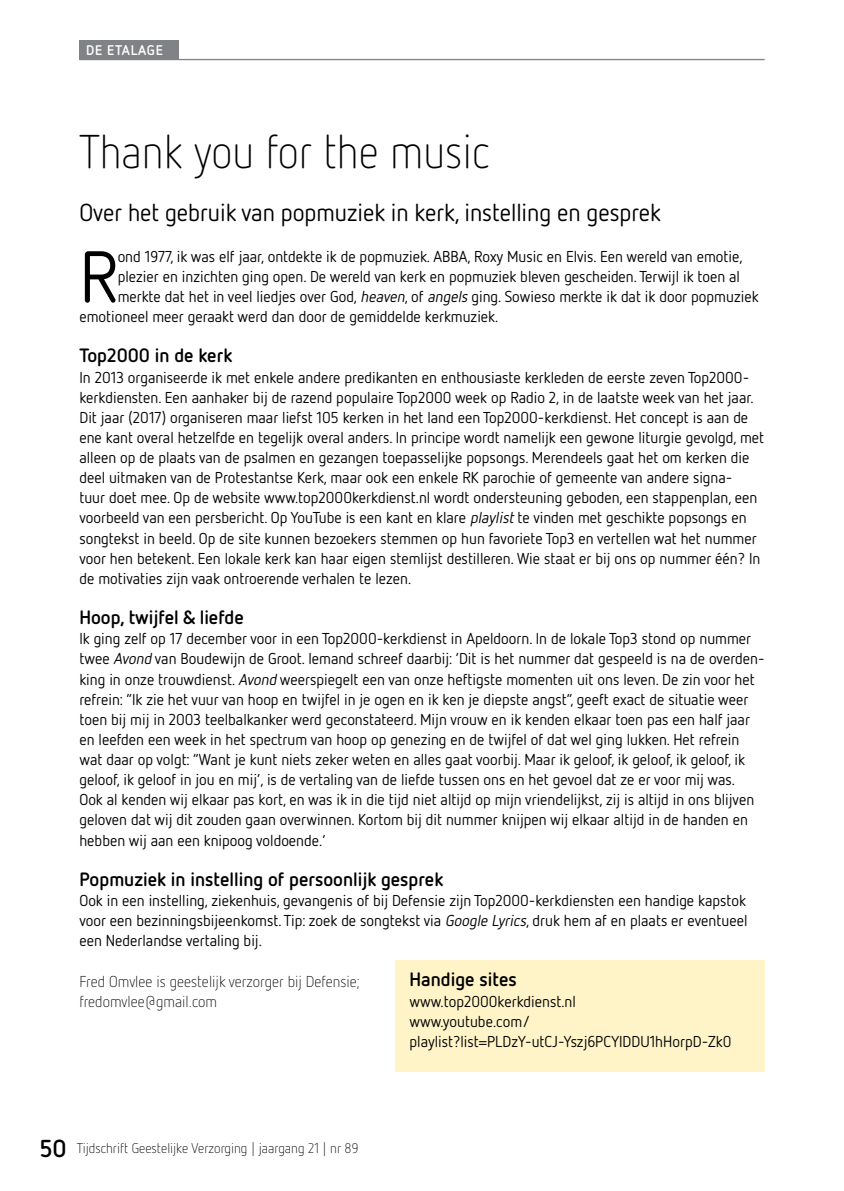
<style>
.page{position:relative;width:844px;height:1191px;background:#fff}
.page>*{position:absolute;margin:0;border:0;box-sizing:border-box;transform-origin:0 0}
.t1{font:72.27px "Netto OT";color:#000}
.t2{font:300 47.25px "Netto OT";color:#000;scale:.95 1}
.t3{font:24.5px "Netto OT";letter-spacing:-.005em;color:#000}
.t4{font:700 19.25px "Netto OT";color:#000}
.t5{font:15.75px/20.1px "Netto OT";color:#000}
.t6{font:300 15.75px/20.1px "Netto OT";color:#000}
.t7{font:300 14px "Netto OT";color:#000}
.t8{font:700 14px "Netto OT";letter-spacing:.05em;color:#fff}
.s1{font-style:italic}
.s2{font-weight:700;font-size:24.5px}
</style>
<div class="page">
<div style="left:394px;top:961px;width:370px;height:110px;background:#fff4c8"></div>
<hr style="left:80px;top:59px;width:684px;height:1px;background:#808285">
<div style="left:79px;top:40px;width:100px;height:20px;background:#808285"></div>
<p class="t8" style="left:86px;top:41px;width:78px">DE ETALAGE</p>
<h2 class="t2" style="left:79px;top:123px;width:433px">Thank you for the music</h2>
<h3 class="t3" style="left:79px;top:198px;width:582px">Over het gebruik van popmuziek in kerk, instelling en gesprek</h3>
<h1 class="t1" style="left:79px;top:232px;width:40px">R</h1>
<p class="t5" style="left:118px;top:246px;width:626px">ond 1977, ik was elf jaar, ontdekte ik de popmuziek. ABBA, Roxy Music en Elvis. Een wereld van emotie,</p>
<p class="t5" style="left:118px;top:266px;width:623px">plezier en inzichten ging open. De wereld van kerk en popmuziek bleven gescheiden. Terwijl ik toen al</p>
<p class="t5" style="left:118px;top:286px;width:642px">merkte dat het in veel liedjes over God, <span class="s1">heaven</span>, of <span class="s1">angels</span> ging. Sowieso merkte ik dat ik door popmuziek</p>
<p class="t5" style="left:79px;top:306px;width:420px">emotioneel meer geraakt werd dan door de gemiddelde kerkmuziek.</p>
<p class="t4" style="left:79px;top:343px;width:154px">Top2000 in de kerk</p>
<p class="t5" style="left:79px;top:366px;width:686px">In 2013 organiseerde ik met enkele andere predikanten en enthousiaste kerkleden de eerste zeven Top2000- kerkdiensten. Een aanhaker bij de razend populaire Top2000 week op Radio 2, in de laatste week van het jaar.<br>Dit jaar (2017) organiseren maar liefst 105 kerken in het land een Top2000-kerkdienst. Het concept is aan de ene kant overal hetzelfde en tegelijk overal anders. In principe wordt namelijk een gewone liturgie gevolgd, met alleen op de plaats van de psalmen en gezangen toepasselijke popsongs. Merendeels gaat het om kerken die deel uitmaken van de Protestantse Kerk, maar ook een enkele RK parochie of gemeente van andere signa-<br>tuur doet mee. Op de website www.top2000kerkdienst.nl wordt ondersteuning geboden, een stappenplan, een voorbeeld van een persbericht. Op YouTube is een kant en klare <span class="s1">playlist</span>te vinden met geschikte popsongs en songtekst in beeld. Op de site kunnen bezoekers stemmen op hun favoriete Top3 en vertellen wat het nummer voor hen betekent. Een lokale kerk kan haar eigen stemlijst destilleren. Wie staat er bij ons op nummer één? In de motivaties zijn vaak ontroerende verhalen te lezen.</p>
<p class="t4" style="left:79px;top:605px;width:166px">Hoop, twijfel &amp; liefde</p>
<p class="t5" style="left:79px;top:628px;width:686px">Ik ging zelf op 17 december voor in een Top2000-kerkdienst in Apeldoorn. In de lokale Top3 stond op nummer twee <span class="s1">Avond</span> van Boudewijn de Groot. Iemand schreef daarbij: ‘Dit is het nummer dat gespeeld is na de overden&shy;king in onze trouwdienst. <span class="s1">Avond</span> weerspiegelt een van onze heftigste momenten uit ons leven. De zin voor het refrein: “Ik zie het vuur van hoop en twijfel in je ogen en ik ken je diepste angst”, geeft exact de situatie weer toen bij mij in 2003 teelbalkanker werd geconstateerd. Mijn vrouw en ik kenden elkaar toen pas een half jaar en leefden een week in het spectrum van hoop op genezing en de twijfel of dat wel ging lukken. Het refrein wat daar op volgt: “Want je kunt niets zeker weten en alles gaat voorbij. Maar ik geloof, ik geloof, ik geloof, ik geloof, ik geloof in jou en mij’, is de vertaling van de liefde tussen ons en het gevoel dat ze er voor mij was.<br>Ook al kenden wij elkaar pas kort, en was ik in die tijd niet altijd op mijn vriendelijkst, zij is altijd in ons blijven geloven dat wij dit zouden gaan overwinnen. Kortom bij dit nummer knijpen wij elkaar altijd in de handen en hebben wij aan een knipoog voldoende.’</p>
<p class="t4" style="left:79px;top:867px;width:365px">Popmuziek in instelling of persoonlijk gesprek</p>
<p class="t5" style="left:79px;top:890px;width:669px;text-align:justify">Ook in een instelling, ziekenhuis, gevangenis of bij Defensie zijn Top2000-kerkdiensten een handige kapstok voor een bezinningsbijeenkomst. Tip: zoek de songtekst via <span class="s1">Google Lyrics</span>, druk hem af en plaats er eventueel een Nederlandse vertaling bij.</p>
<p class="t6" style="left:79px;top:970px;width:282px">Fred Omvlee is geestelijk verzorger bij Defensie; fredomvlee@gmail.com</p>
<p class="t4" style="left:409px;top:967px;width:109px">Handige sites</p>
<p class="t5" style="left:409px;top:990px;width:323px">www.top2000kerkdienst.nl<br>www.youtube.com/ playlist?list=PLDzY-utCJ-Yszj6PCYIDDU1hHorpD-Zk0</p>
<p class="t7" style="left:40px;top:1139px;width:320px"><span class="s2">50</span> Tijdschrift Geestelijke Verzorging | jaargang 21 | nr 89</p>
</div>
